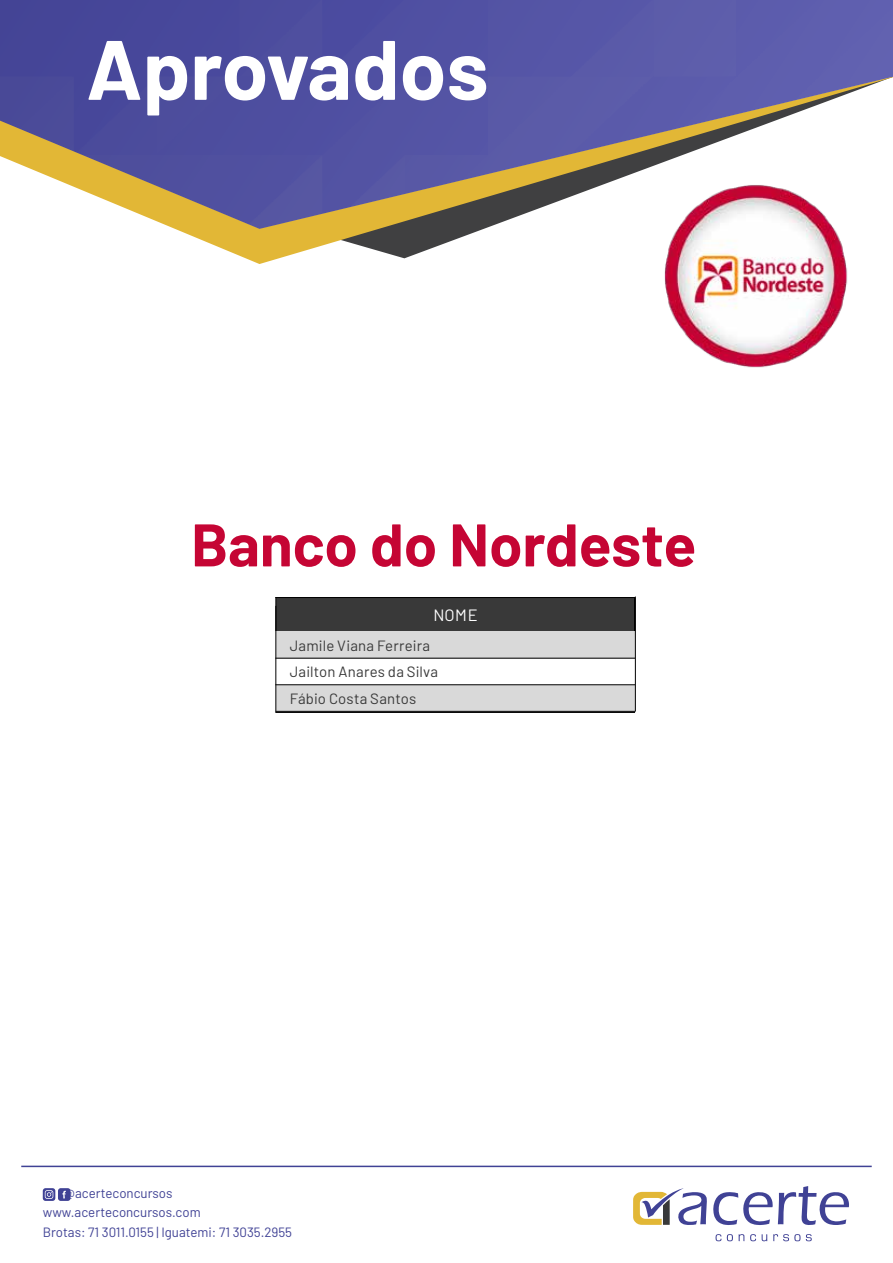
<style>
.page{position:relative;width:893px;height:1263px;background:#fff}
.page>*{position:absolute;margin:0;border:0;box-sizing:border-box;transform-origin:0 0}
.t1{font:700 84.15px "Barlow";color:#fff}
.t2{font:700 60px "Barlow";color:#c50534}
.t3{font:16.35px "Barlow";color:#fff}
.t4{font:15px/26.5px "Barlow";letter-spacing:.01em;color:#393939}
.t5{font:13.5px/19.5px "Barlow";color:#404295}
</style>
<div class="page">
<svg style="left:806px;top:1234px;width:6px;height:7px"></svg>
<svg style="left:762px;top:1234px;width:5px;height:7px"></svg>
<svg style="left:715px;top:1234px;width:18px;height:7px"></svg>
<svg style="left:750px;top:1234px;width:6px;height:7px"></svg>
<svg style="left:713px;top:1186px;width:136px;height:39px"></svg>
<svg style="left:633px;top:1188px;width:74px;height:37px"></svg>
<svg style="left:739px;top:1234px;width:5px;height:7px"></svg>
<svg style="left:773px;top:1234px;width:27px;height:7px"></svg>
<svg style="left:43px;top:1188px;width:28px;height:13px"></svg>
<hr style="left:21px;top:1166px;width:851px;height:1px;background:#404295">
<svg style="left:175px;top:229px;width:308px;height:35px"></svg>
<svg style="left:0;top:0;width:893px;height:229px;background:#7571a1"></svg>
<div style="left:276px;top:597px;width:358px;height:36px;background:#393939"></div>
<div style="left:276px;top:631px;width:358px;height:28px;background:#d9d9d9"></div>
<div style="left:276px;top:685px;width:358px;height:27px;background:#d9d9d9"></div>
<hr style="left:276px;top:597px;width:358px;height:1px;background:#000">
<hr style="left:276px;top:597px;width:1px;height:33px;background:#000">
<hr style="left:634px;top:599px;width:1px;height:31px;background:#000">
<hr style="left:276px;top:658px;width:358px;height:1px;background:#000">
<hr style="left:276px;top:684px;width:358px;height:1px;background:#000">
<hr style="left:276px;top:711px;width:358px;height:1px;background:#000">
<hr style="left:276px;top:712px;width:358px;height:1px;background:#000">
<hr style="left:276px;top:606px;width:1px;height:105px;background:#000">
<hr style="left:635px;top:597px;width:1px;height:114px;background:#000">
<img style="left:651px;top:171px;width:209px;height:197px">
<h1 class="t1" style="left:86px;top:7px;width:404px">Aprovados</h1>
<h2 class="t2" style="left:191px;top:500px;width:507px">Banco do Nordeste</h2>
<p class="t3" style="left:433px;top:603px;width:46px">NOME</p>
<p class="t4" style="left:290px;top:631px;width:150px">Jamile Viana Ferreira<br>Jailton Anares da Silva<br>Fábio Costa Santos</p>
<p class="t5" style="left:43px;top:1182px;width:251px;text-indent:21px">@acerteconcursos www.acerteconcursos.com<br>Brotas: 71 3011.0155 | Iguatemi: 71 3035.2955</p>
</div>
